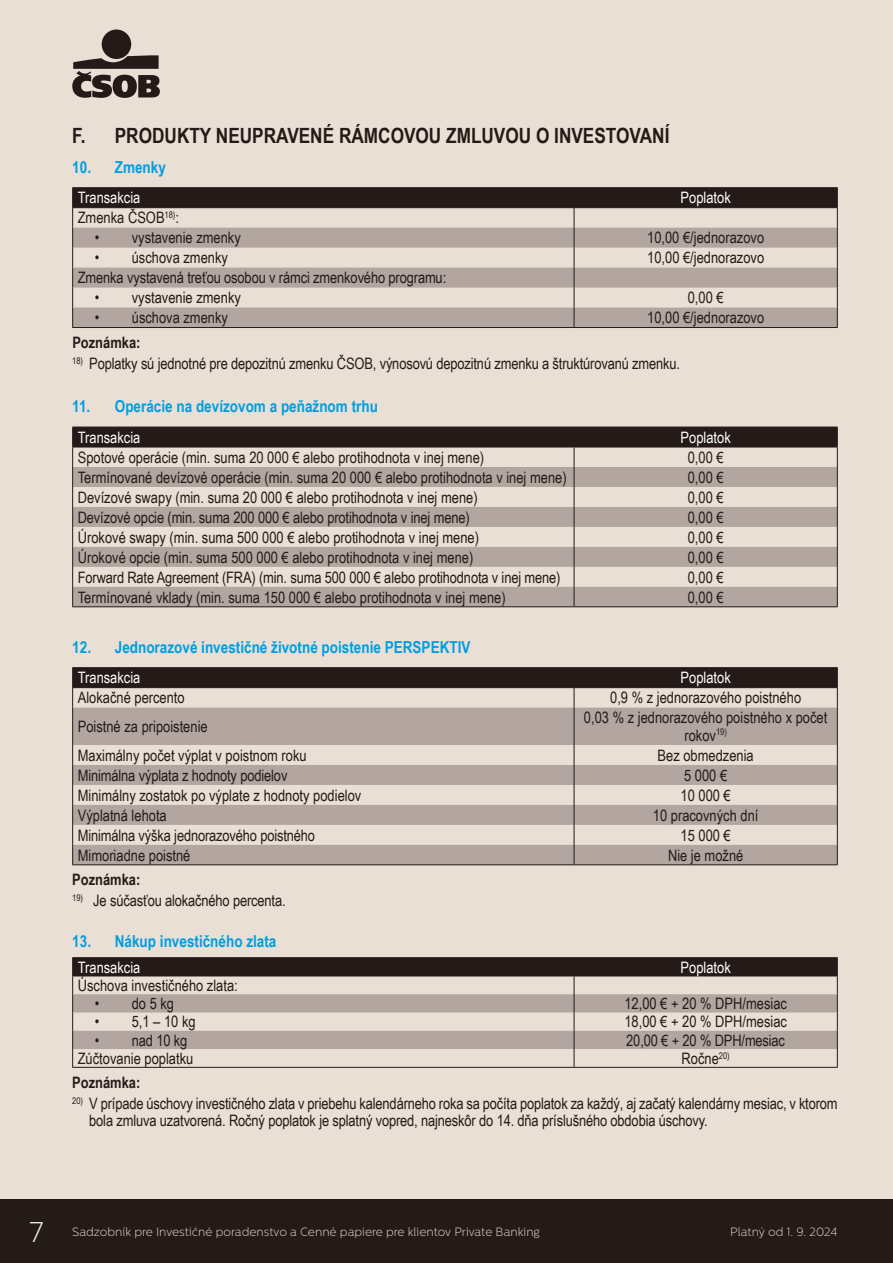
<style>
.page{position:relative;width:893px;height:1263px;background:#e9dfd5}
.page>*{position:absolute;margin:0;border:0;box-sizing:border-box;transform-origin:0 0}
.t1{font:200 28.5px "Centrale Sans";color:#f4efea}
.t2{font:700 21px "Arial Narrow";color:#241a17}
.t3{font:700 16.5px "Arial Narrow";color:#009ee1}
.t4{font:15.75px/17.4px "Arial Narrow";color:#241a17;text-align:center}
.t5{font:15.75px "Arial Narrow";color:#fff}
.t6{font:700 15.75px "Arial Narrow";color:#241a17}
.t7{font:200 12px "Centrale Sans";color:#e9dfd5}
</style>
<div class="page">
<div style="left:0;top:1199px;width:893px;height:64px;background:#241a17"></div>
<div style="left:102px;top:30px;width:29px;height:29px;background:#241a17;border-radius:50%"></div>
<svg style="left:72px;top:55px;width:88px;height:43px"></svg>
<hr style="left:72px;top:327px;width:502px;height:1px;background:#241a17">
<hr style="left:574px;top:327px;width:264px;height:1px;background:#241a17">
<hr style="left:72px;top:187px;width:502px;height:1px;background:#241a17">
<hr style="left:574px;top:187px;width:264px;height:1px;background:#241a17">
<svg style="left:72px;top:188px;width:766px;height:139px"></svg>
<hr style="left:72px;top:606px;width:502px;height:1px;background:#241a17">
<hr style="left:574px;top:606px;width:264px;height:1px;background:#241a17">
<svg style="left:72px;top:427px;width:766px;height:179px"></svg>
<svg style="left:73px;top:708px;width:764px;height:156px;fill:#b3a6a0"></svg>
<hr style="left:72px;top:864px;width:502px;height:1px;background:#241a17">
<hr style="left:574px;top:864px;width:264px;height:1px;background:#241a17">
<hr style="left:72px;top:667px;width:502px;height:1px;background:#241a17">
<hr style="left:574px;top:667px;width:264px;height:1px;background:#241a17">
<svg style="left:72px;top:668px;width:766px;height:40px"></svg>
<hr style="left:72px;top:708px;width:1px;height:37px;background:#241a17">
<hr style="left:574px;top:708px;width:1px;height:37px;background:#241a17">
<hr style="left:837px;top:708px;width:1px;height:37px;background:#241a17">
<svg style="left:72px;top:745px;width:1px;height:119px"></svg>
<svg style="left:574px;top:745px;width:1px;height:119px"></svg>
<svg style="left:837px;top:745px;width:1px;height:119px"></svg>
<hr style="left:72px;top:1067px;width:502px;height:1px;background:#241a17">
<hr style="left:574px;top:1067px;width:264px;height:1px;background:#241a17">
<hr style="left:72px;top:957px;width:502px;height:1px;background:#241a17">
<hr style="left:574px;top:957px;width:264px;height:1px;background:#241a17">
<svg style="left:72px;top:958px;width:766px;height:109px"></svg>
<h2 class="t2" style="left:72px;top:119px;width:599px">F. PRODUKTY NEUPRAVENÉ RÁMCOVOU ZMLUVOU O INVESTOVANÍ</h2>
<p class="t3" style="left:72px;top:155px;width:95px">10. Zmenky</p>
<p class="t5" style="left:78px;top:186px;width:64px">Transakcia</p>
<p class="t5" style="left:681px;top:186px;width:52px">Poplatok</p>
<p class="t4" style="left:78px;top:209px;width:103px">Zmenka ČSOB<sup>18)</sup>:</p>
<p class="t4" style="left:95px;top:229px;width:148px">• vystavenie zmenky</p>
<p class="t4" style="left:647px;top:229px;width:119px">10,00 €/jednorazovo</p>
<p class="t4" style="left:95px;top:248px;width:135px">• úschova zmenky</p>
<p class="t4" style="left:647px;top:248px;width:119px">10,00 €/jednorazovo</p>
<p class="t4" style="left:78px;top:268px;width:370px">Zmenka vystavená treťou osobou v rámci zmenkového programu:</p>
<p class="t4" style="left:95px;top:288px;width:148px">• vystavenie zmenky</p>
<p class="t4" style="left:688px;top:288px;width:37px">0,00 €</p>
<p class="t4" style="left:95px;top:308px;width:135px">• úschova zmenky</p>
<p class="t4" style="left:647px;top:308px;width:119px">10,00 €/jednorazovo</p>
<p class="t6" style="left:72px;top:330px;width:70px">Poznámka:</p>
<p class="t4" style="left:72px;top:354px;width:609px"><sup>18)</sup> Poplatky sú jednotné pre depozitnú zmenku ČSOB, výnosovú depozitnú zmenku a štruktúrovanú zmenku.</p>
<p class="t3" style="left:72px;top:394px;width:307px">11. Operácie na devízovom a peňažnom trhu</p>
<p class="t5" style="left:78px;top:426px;width:64px">Transakcia</p>
<p class="t5" style="left:681px;top:426px;width:52px">Poplatok</p>
<p class="t4" style="left:78px;top:448px;width:408px">Spotové operácie (min. suma 20 000 € alebo protihodnota v inej mene)</p>
<p class="t4" style="left:688px;top:448px;width:37px">0,00 €</p>
<p class="t4" style="left:78px;top:468px;width:490px">Termínované devízové operácie (min. suma 20 000 € alebo protihodnota v inej mene)</p>
<p class="t4" style="left:688px;top:468px;width:37px">0,00 €</p>
<p class="t4" style="left:78px;top:488px;width:401px">Devízové swapy (min. suma 20 000 € alebo protihodnota v inej mene)</p>
<p class="t4" style="left:688px;top:488px;width:37px">0,00 €</p>
<p class="t4" style="left:78px;top:508px;width:393px">Devízové opcie (min. suma 200 000 € alebo protihodnota v inej mene)</p>
<p class="t4" style="left:688px;top:508px;width:37px">0,00 €</p>
<p class="t4" style="left:78px;top:528px;width:403px">Úrokové swapy (min. suma 500 000 € alebo protihodnota v inej mene)</p>
<p class="t4" style="left:688px;top:528px;width:37px">0,00 €</p>
<p class="t4" style="left:78px;top:548px;width:397px">Úrokové opcie (min. suma 500 000 € alebo protihodnota v inej mene)</p>
<p class="t4" style="left:688px;top:548px;width:37px">0,00 €</p>
<p class="t4" style="left:78px;top:568px;width:484px">Forward Rate Agreement (FRA) (min. suma 500 000 € alebo protihodnota v inej mene)</p>
<p class="t4" style="left:688px;top:568px;width:37px">0,00 €</p>
<p class="t4" style="left:78px;top:588px;width:429px">Termínované vklady (min. suma 150 000 € alebo protihodnota v inej mene)</p>
<p class="t4" style="left:688px;top:588px;width:37px">0,00 €</p>
<p class="t3" style="left:72px;top:634px;width:400px">12. Jednorazové investičné životné poistenie PERSPEKTIV</p>
<p class="t5" style="left:78px;top:666px;width:64px">Transakcia</p>
<p class="t5" style="left:681px;top:666px;width:52px">Poplatok</p>
<p class="t4" style="left:78px;top:688px;width:108px">Alokačné percento</p>
<p class="t4" style="left:610px;top:688px;width:192px">0,9 % z jednorazového poistného</p>
<p class="t4" style="left:78px;top:717px;width:131px">Poistné za pripoistenie</p>
<p class="t4" style="left:584px;top:708px;width:245px">0,03 % z jednorazového poistného x počet rokov<sup>19)</sup></p>
<p class="t4" style="left:78px;top:746px;width:230px">Maximálny počet výplat v poistnom roku</p>
<p class="t4" style="left:658px;top:746px;width:98px">Bez obmedzenia</p>
<p class="t4" style="left:78px;top:766px;width:211px">Minimálna výplata z hodnoty podielov</p>
<p class="t4" style="left:684px;top:766px;width:45px">5 000 €</p>
<p class="t4" style="left:78px;top:786px;width:285px">Minimálny zostatok po výplate z hodnoty podielov</p>
<p class="t4" style="left:680px;top:786px;width:52px">10 000 €</p>
<p class="t4" style="left:78px;top:806px;width:91px">Výplatná lehota</p>
<p class="t4" style="left:653px;top:806px;width:107px">10 pracovných dní</p>
<p class="t4" style="left:78px;top:826px;width:239px">Minimálna výška jednorazového poistného</p>
<p class="t4" style="left:680px;top:826px;width:52px">15 000 €</p>
<p class="t4" style="left:78px;top:846px;width:114px">Mimoriadne poistné</p>
<p class="t4" style="left:668px;top:846px;width:77px">Nie je možné</p>
<p class="t6" style="left:72px;top:867px;width:70px">Poznámka:</p>
<p class="t4" style="left:72px;top:892px;width:215px"><sup>19)</sup> Je súčasťou alokačného percenta.</p>
<p class="t3" style="left:72px;top:929px;width:206px">13. Nákup investičného zlata</p>
<p class="t5" style="left:78px;top:955px;width:64px">Transakcia</p>
<p class="t5" style="left:681px;top:955px;width:52px">Poplatok</p>
<p class="t4" style="left:78px;top:976px;width:162px">Úschova investičného zlata:</p>
<p class="t4" style="left:95px;top:994px;width:81px">• do 5 kg</p>
<p class="t4" style="left:624px;top:994px;width:164px">12,00 € + 20 % DPH/mesiac</p>
<p class="t4" style="left:95px;top:1012px;width:102px">• 5,1 – 10 kg</p>
<p class="t4" style="left:624px;top:1012px;width:164px">18,00 € + 20 % DPH/mesiac</p>
<p class="t4" style="left:95px;top:1031px;width:94px">• nad 10 kg</p>
<p class="t4" style="left:626px;top:1031px;width:160px">20,00 € + 20 % DPH/mesiac</p>
<p class="t4" style="left:78px;top:1049px;width:117px">Zúčtovanie poplatku</p>
<p class="t4" style="left:682px;top:1049px;width:50px">Ročne<sup>20)</sup></p>
<p class="t6" style="left:72px;top:1070px;width:70px">Poznámka:</p>
<p class="t4" style="left:89px;top:1094px;width:750px;text-align:left;text-indent:-17px"><sup>20)</sup> V prípade úschovy investičného zlata v priebehu kalendárneho roka sa počíta poplatok za každý, aj začatý kalendárny mesiac, v ktorom bola zmluva uzatvorená. Ročný poplatok je splatný vopred, najneskôr do 14. dňa príslušného obdobia úschovy.</p>
<h1 class="t1" style="left:29px;top:1216px;width:16px">7</h1>
<p class="t7" style="left:72px;top:1225px;width:469px">Sadzobník pre Investičné poradenstvo a Cenné papiere pre klientov Private Banking</p>
<p class="t7" style="left:730px;top:1225px;width:109px">Platný od 1. 9. 2024</p>
</div>
